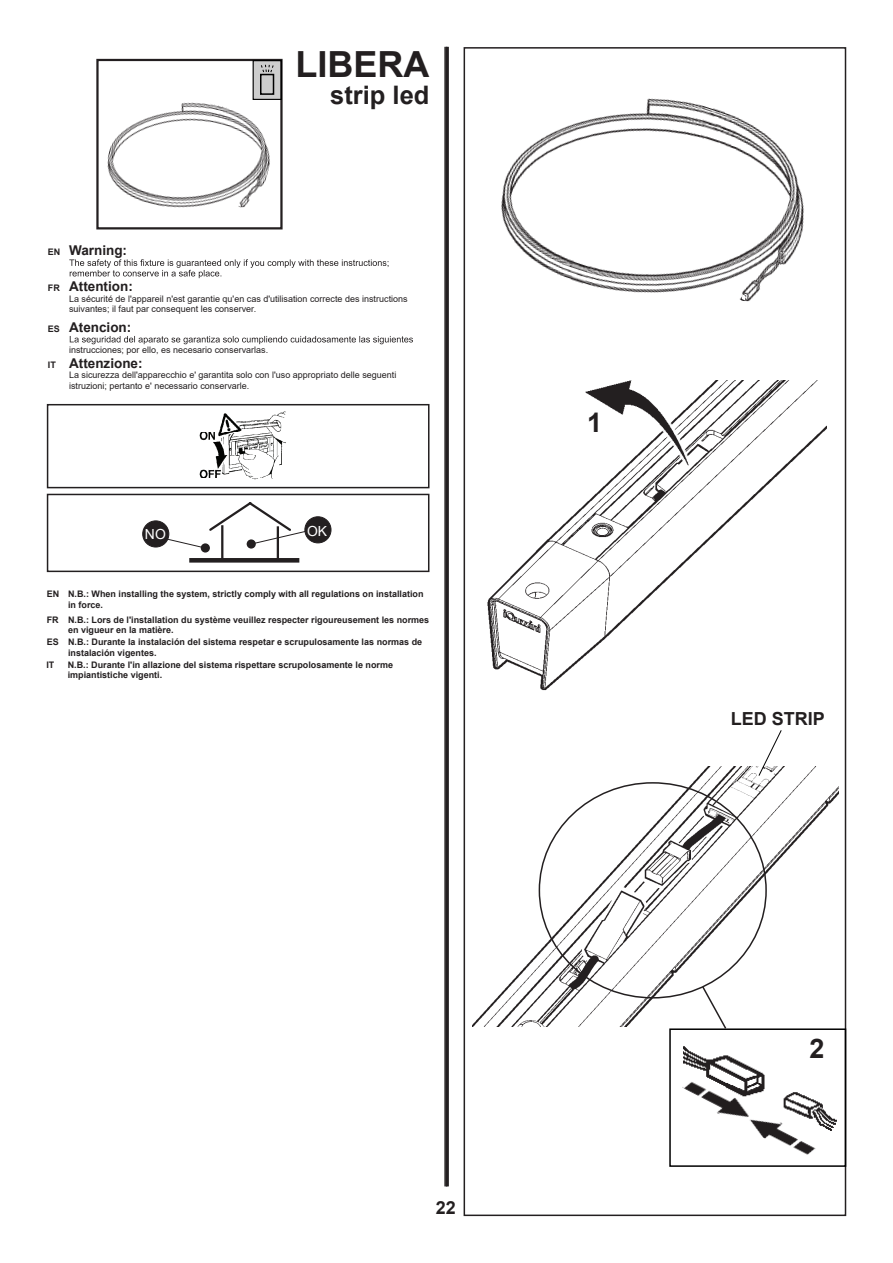
<style>
.page{position:relative;width:893px;height:1263px;background:#fff}
.page>*{position:absolute;margin:0;border:0;box-sizing:border-box;transform-origin:0 0}
.t1{font:700 36px "Arial";color:#231f20}
.t2{font:700 27px "Arial";color:#231f20}
.t3{font:700 25.5px "Arial";color:#231f20}
.t4{font:700 18px "Arial";color:#231f20}
.t5{font:13.95px "Arial";color:#fff}
.t6{font:700 13.5px "Arial";color:#231f20}
.t7{font:700 9px/10.5px "Arial";color:#231f20}
.t8{font:9px/10.5px "Arial";color:#231f20}
.s1{font-size:9px}
.s2{font-style:inherit}
</style>
<div class="page">
<hr style="left:444px;top:47px;width:2px;height:1139px;background:#231f20">
<hr style="left:446px;top:47px;width:3px;height:1139px;background:#231f20">
<img style="left:199px;top:411px;width:87px;height:69px">
<div style="left:47px;top:404px;width:382px;height:84px;border:2px solid #231f20"></div>
<div style="left:47px;top:494px;width:382px;height:78px;border:2px solid #231f20"></div>
<hr style="left:221px;top:525px;width:2px;height:34px;background:#231f20">
<hr style="left:277px;top:526px;width:2px;height:34px;background:#231f20">
<div style="left:189px;top:558px;width:110px;height:5px;background:#231f20"></div>
<svg style="left:146px;top:502px;width:165px;height:48px"></svg>
<div style="left:201px;top:543px;width:9px;height:9px;background:#231f20;border-radius:50%"></div>
<div style="left:305px;top:517px;width:26px;height:26px;background:#231f20;border-radius:50%"></div>
<div style="left:305px;top:516px;width:26px;height:27px;border:1px solid #231f20;border-radius:50%"></div>
<div style="left:143px;top:521px;width:26px;height:26px;background:#231f20;border-radius:50%"></div>
<div style="left:142px;top:520px;width:27px;height:27px;border:1px solid #231f20;border-radius:50%"></div>
<div style="left:96px;top:59px;width:187px;height:170px;border:2px solid #231f20"></div>
<svg style="left:255px;top:62px;width:25px;height:20px"></svg>
<div style="left:253px;top:60px;width:29px;height:40px;border:1px solid #000"></div>
<svg style="left:69px;top:259px;width:319px;height:19px"></svg>
<svg style="left:70px;top:336px;width:343px;height:8px"></svg>
<img style="left:487px;top:381px;width:339px;height:310px">
<img style="left:473px;top:766px;width:365px;height:261px">
<svg style="left:701px;top:985px;width:27px;height:43px"></svg>
<img style="left:683px;top:1046px;width:154px;height:84px">
<div style="left:669px;top:1028px;width:177px;height:139px;border:2px solid #000"></div>
<img style="left:682px;top:1074px;width:71px;height:52px">
<img style="left:745px;top:1109px;width:74px;height:46px">
<img style="left:501px;top:98px;width:303px;height:204px">
<svg style="left:726px;top:294px;width:19px;height:8px"></svg>
<img style="left:96px;top:82px;width:185px;height:126px">
<svg style="left:231px;top:204px;width:10px;height:4px"></svg>
<svg style="left:758px;top:730px;width:24px;height:47px"></svg>
<img style="left:586px;top:381px;width:102px;height:84px">
<h1 class="t1" style="left:295px;top:39px;width:135px">LIBERA</h1>
<h3 class="t3" style="left:330px;top:77px;width:101px">strip led</h3>
<h3 class="t6" style="left:48px;top:241px;width:81px"><span class="s1">EN</span> Warning:</h3>
<h3 class="t6" style="left:48px;top:277px;width:86px"><span class="s1">FR</span> Attention:</h3>
<p class="t8" style="left:69px;top:293px;width:340px">La sécurité de l'appareil n'est garantie qu'en cas d'utilisation correcte des instructions suivantes; il faut par consequent les conserver.</p>
<h3 class="t6" style="left:48px;top:318px;width:85px"><span class="s1">ES</span> Atencion:</h3>
<p class="t8" style="left:69px;top:344px;width:201px">instrucciones; por ello, es necesario conservarlas.</p>
<h3 class="t6" style="left:48px;top:354px;width:96px"><span class="s1">IT</span> Attenzione:</h3>
<p class="t8" style="left:69px;top:370px;width:329px">La sicurezza dell'apparecchio e' garantita solo con l'uso appropriato delle seguenti istruzioni; pertanto e' necessario conservarle.</p>
<h3 class="t5" style="left:145px;top:525px;width:22px">NO</h3>
<h3 class="t5" style="left:307px;top:522px;width:22px">OK</h3>
<p class="t7" style="left:68px;top:589px;width:357px;text-indent:-21px">EN N.B.: When installing the system, strictly comply with all regulations on installation in force.</p>
<p class="t7" style="left:68px;top:614px;width:363px;text-indent:-21px">FR N.B.: Lors de l'installation du système veuillez respecter rigoureusement les normes en vigueur en la matière.</p>
<p class="t7" style="left:68px;top:637px;width:356px;text-indent:-21px">ES N.B.: Durante la instalación del sistema respetar e scrupulosamente las normas de instalación vigentes.</p>
<p class="t7" style="left:46px;top:659px;width:10px">IT</p>
<p class="t7" style="left:68px;top:659px;width:327px">N.B.: Durante l'in allazione del sistema rispettare scrupolosamente le norme impiantistiche vigenti.</p>
<h2 class="t2" style="left:587px;top:404px;width:17px">1</h2>
<h3 class="t4" style="left:436px;top:1195px;width:22px">2<span class="s2">2</span></h3>
<h3 class="t4" style="left:731px;top:706px;width:96px">LED STRIP</h3>
<h2 class="t2" style="left:809px;top:1030px;width:16px">2</h2>
</div>
